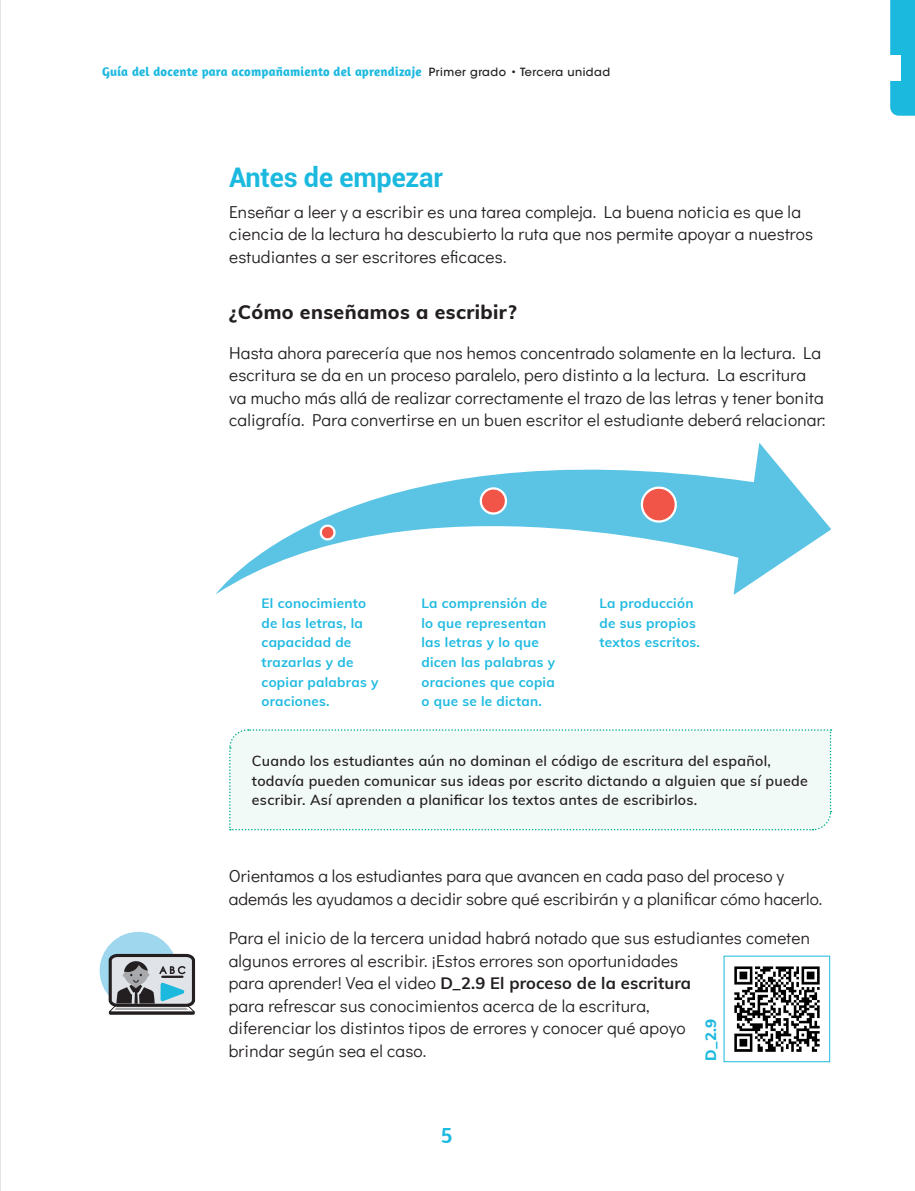
<style>
.page{position:relative;width:915px;height:1191px;background:#fff}
.page>*{position:absolute;margin:0;border:0;box-sizing:border-box;transform-origin:0 0}
.A_B_C_D_Titulo{font:700 27px "Roboto";letter-spacing:-.005em;color:#1cb9df}
.t1{font:23.4px "Amaranth";color:#1cb9df}
.Intertitulo_negro{font:800 19.5px "Muli";letter-spacing:.02em;color:#231f20}
.Texto_general{font:17.25px/22.5px "Didact Gothic";letter-spacing:.01em;color:#231f20}
.Texto_general-2{font:700 16.5px "Muli";letter-spacing:.01em;color:#231f20}
.Tabla_tex_Semanas{font:800 15px "Muli";color:#1cb9df}
.Tabla_tex_Semanas-2{font:600 14.25px/19.5px "Muli";letter-spacing:.02em;color:#231f20}
.Tabla_tex_Semanas-3{font:700 13.5px/19.5px "Muli";letter-spacing:.02em;color:#20bae1}
.t2{font:700 12.75px "Amaranth";letter-spacing:.02em;color:#1cb9df}
.s1{font-family:"ITC Avant Garde Std";font-weight:500;font-size:11.25px;color:#231f20}
.s2{font-family:"Didact Gothic";font-weight:400;font-size:17.25px}
</style>
<div class="page">
<svg style="left:890px;top:0;width:24px;height:116px;background:#25bbe0"></svg>
<div style="left:880px;top:55px;width:19px;height:25px;background:#fff"></div>
<div style="left:229px;top:729px;width:602px;height:102px;background:#f2faf7"></div>
<svg style="left:216px;top:443px;width:615px;height:152px"></svg>
<svg style="left:317px;top:522px;width:21px;height:20px"></svg>
<svg style="left:476px;top:484px;width:34px;height:32px"></svg>
<svg style="left:636px;top:483px;width:44px;height:40px;background:#b39aa2"></svg>
<div style="left:100px;top:931px;width:77px;height:78px;background:#9fd8ee;border-radius:50%"></div>
<hr style="left:110px;top:1011px;width:83px;height:3px;background:#231f20">
<svg style="left:107px;top:952px;width:89px;height:60px;background:#96a0a5"></svg>
<svg style="left:0;top:0;width:1px;height:1191px"></svg>
<img style="left:734px;top:966px;width:86px;height:86px">
<p class="t2" style="left:102px;top:64px;width:509px">Guía del docente para acompañamiento del aprendizaje <span class="s1">Primer grado • Tercera unidad</span></p>
<p class="A_B_C_D_Titulo" style="left:229px;top:158px;width:215px">Antes de empezar</p>
<p class="Texto_general" style="left:229px;top:199px;width:585px">Enseñar a leer y a escribir es una tarea compleja. La buena noticia es que la ciencia de la lectura ha descubierto la ruta que nos permite apoyar a nuestros estudiantes a ser escritores eficaces.</p>
<p class="Intertitulo_negro" style="left:229px;top:298px;width:289px">¿Cómo enseñamos a escribir?</p>
<p class="Texto_general" style="left:229px;top:340px;width:597px">Hasta ahora parecería que nos hemos concentrado solamente en la lectura. La escritura se da en un proceso paralelo, pero distinto a la lectura. La escritura va mucho más allá de realizar correctamente el trazo de las letras y tener bonita caligrafía. Para convertirse en un buen escritor el estudiante deberá relacionar:</p>
<p class="Tabla_tex_Semanas-3" style="left:261px;top:593px;width:118px">El conocimiento de las letras, la capacidad de trazarlas y de copiar palabras y oraciones.</p>
<p class="Tabla_tex_Semanas-3" style="left:421px;top:593px;width:135px">La comprensión de lo que representan las letras y lo que dicen las palabras y oraciones que copia o que se le dictan.</p>
<p class="Tabla_tex_Semanas-3" style="left:599px;top:593px;width:102px">La producción de sus propios textos escritos.</p>
<p class="Tabla_tex_Semanas-2" style="left:252px;top:751px;width:557px">Cuando los estudiantes aún no dominan el código de escritura del español, todavía pueden comunicar sus ideas por escrito dictando a alguien que sí puede escribir. Así aprenden a planificar los textos antes de escribirlos.</p>
<p class="Texto_general" style="left:229px;top:863px;width:595px">Orientamos a los estudiantes para que avancen en cada paso del proceso y además les ayudamos a decidir sobre qué escribirán y a planificar cómo hacerlo.</p>
<p class="Texto_general" style="left:229px;top:925px;width:582px">Para el inicio de la tercera unidad habrá notado que sus estudiantes cometen algunos errores al escribir. ¡Estos errores son oportunidades</p>
<p class="Texto_general-2" style="left:229px;top:971px;width:463px"><span class="s2">para aprender! Vea el video</span> D_2.9 El proceso de la escritura</p>
<p class="Texto_general" style="left:229px;top:993px;width:458px">para refrescar sus conocimientos acerca de la escritura, diferenciar los distintos tipos de errores y conocer qué apoyo brindar según sea el caso.</p>
<p class="Tabla_tex_Semanas" style="left:699px;top:1060px;width:43px;rotate:-90deg">D_2.9</p>
<h2 class="t1" style="left:441px;top:1121px;width:13px">5</h2>
</div>
